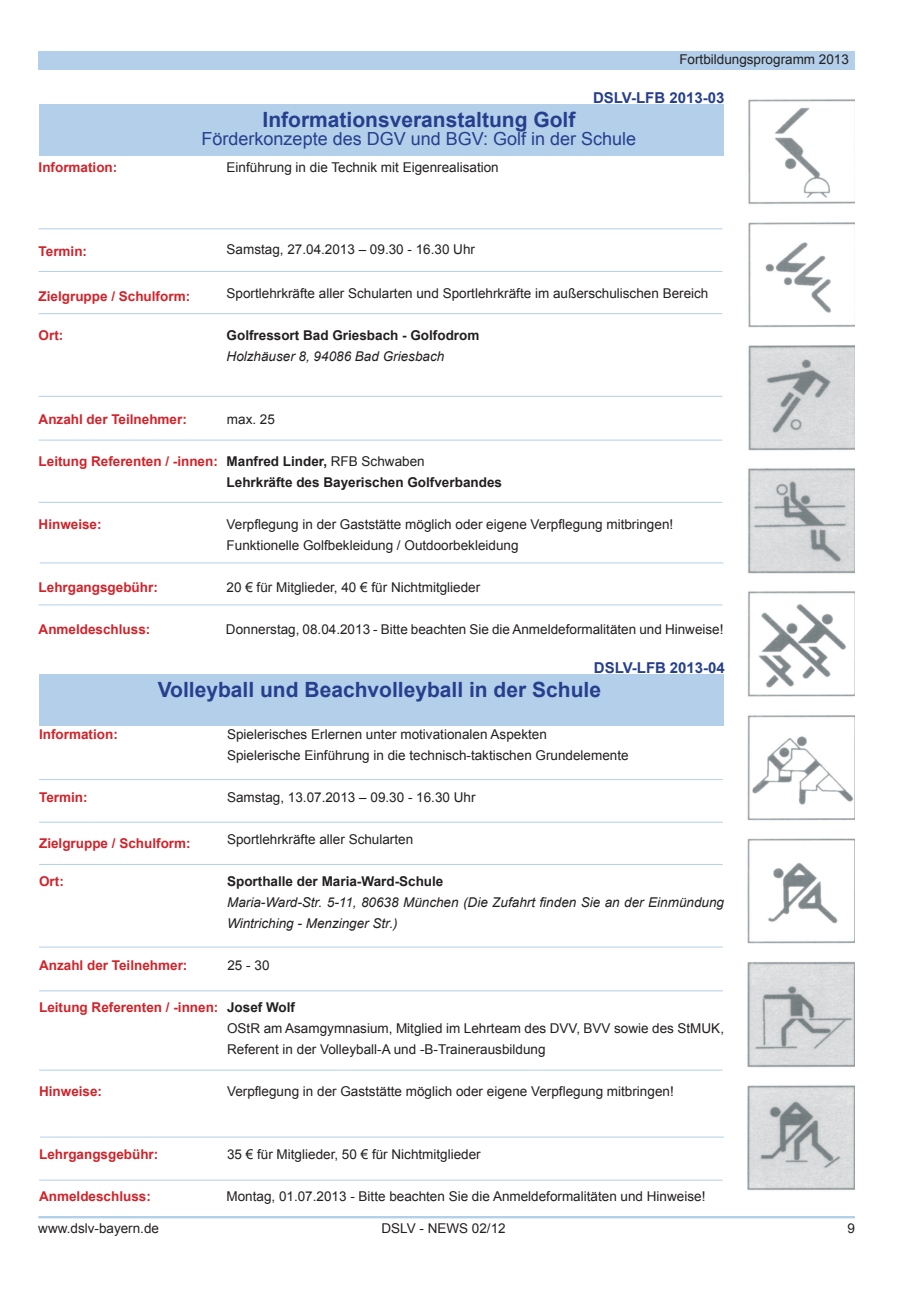
<style>
.page{position:relative;width:906px;height:1289px;background:#fff}
.page>*{position:absolute;margin:0;border:0;box-sizing:border-box;transform-origin:0 0}
.t1{font:700 21px "Arial";color:#253f8e}
.t2{font:18px "Arial";color:#253f8e}
.t3{font:700 15px "Arial";color:#253f8e}
.t4{font:13.5px/21px "Arial";color:#231f20}
.t5{font:700 13.5px "Arial";color:#d1232a}
.t6{font:700 13.5px/21px "Arial";color:#231f20}
.t7{font:italic 13.5px/21px "Arial";color:#231f20}
.s1{font-weight:400}
</style>
<div class="page">
<div style="left:38px;top:1215px;width:817px;height:3px;border:2px solid #b3cfe9"></div>
<img style="left:747px;top:99px;width:108px;height:1092px">
<div style="left:38px;top:51px;width:817px;height:18px;background:#b3cfe9"></div>
<div style="left:39px;top:104px;width:684px;height:52px;background:#b3cfe9"></div>
<hr style="left:39px;top:228px;width:683px;height:1px;background:#b3cfe9">
<hr style="left:39px;top:271px;width:683px;height:1px;background:#b3cfe9">
<hr style="left:39px;top:313px;width:683px;height:1px;background:#b3cfe9">
<hr style="left:39px;top:396px;width:683px;height:1px;background:#b3cfe9">
<hr style="left:39px;top:440px;width:683px;height:1px;background:#b3cfe9">
<hr style="left:39px;top:502px;width:683px;height:1px;background:#b3cfe9">
<hr style="left:40px;top:562px;width:683px;height:1px;background:#b3cfe9">
<hr style="left:39px;top:604px;width:683px;height:1px;background:#b3cfe9">
<div style="left:39px;top:674px;width:685px;height:52px;background:#b3cfe9"></div>
<hr style="left:39px;top:779px;width:684px;height:1px;background:#b3cfe9">
<hr style="left:39px;top:821px;width:684px;height:1px;background:#b3cfe9">
<hr style="left:39px;top:864px;width:684px;height:1px;background:#b3cfe9">
<hr style="left:39px;top:946px;width:684px;height:1px;background:#b3cfe9">
<hr style="left:39px;top:990px;width:684px;height:1px;background:#b3cfe9">
<hr style="left:39px;top:1069px;width:684px;height:1px;background:#b3cfe9">
<hr style="left:40px;top:1136px;width:684px;height:1px;background:#b3cfe9">
<hr style="left:39px;top:1179px;width:684px;height:1px;background:#b3cfe9">
<p class="t4" style="left:679px;top:49px;width:171px">Fortbildungsprogramm 2013</p>
<p class="t3" style="left:593px;top:88px;width:133px">DSLV-LFB 2013-03</p>
<p class="t5" style="left:39px;top:158px;width:80px">Information:</p>
<h1 class="t1" style="left:262px;top:106px;width:314px">Informationsveranstaltung Golf</h1>
<h2 class="t2" style="left:202px;top:127px;width:436px">Förderkonzepte des DGV und BGV: Golf in der Schule</h2>
<p class="t4" style="left:227px;top:157px;width:274px">Einführung in die Technik mit Eigenrealisation</p>
<p class="t5" style="left:39px;top:242px;width:50px">Termin:</p>
<p class="t4" style="left:227px;top:239px;width:250px">Samstag, 27.04.2013 – 09.30 - 16.30 Uhr</p>
<p class="t5" style="left:39px;top:288px;width:153px">Zielgruppe / Schulform:</p>
<p class="t4" style="left:227px;top:283px;width:483px">Sportlehrkräfte aller Schularten und Sportlehrkräfte im außerschulischen Bereich</p>
<p class="t5" style="left:39px;top:326px;width:26px">Ort:</p>
<p class="t6" style="left:227px;top:325px;width:254px">Golfressort Bad Griesbach - Golfodrom</p>
<p class="t7" style="left:227px;top:346px;width:219px">Holzhäuser 8, 94086 Bad Griesbach</p>
<p class="t5" style="left:39px;top:410px;width:150px">Anzahl der Teilnehmer:</p>
<p class="t5" style="left:39px;top:452px;width:181px">Leitung Referenten / -innen:</p>
<p class="t4" style="left:227px;top:409px;width:50px">max. 25</p>
<p class="t6" style="left:227px;top:451px;width:277px">Manfred Linder, <span class="s1">RFB Schwaben<br></span>Lehrkräfte des Bayerischen Golfverbandes</p>
<p class="t5" style="left:39px;top:515px;width:65px">Hinweise:</p>
<p class="t5" style="left:39px;top:578px;width:121px">Lehrgangsgebühr:</p>
<p class="t5" style="left:39px;top:620px;width:113px">Anmeldeschluss:</p>
<p class="t4" style="left:227px;top:514px;width:448px">Verpflegung in der Gaststätte möglich oder eigene Verpflegung mitbringen!<br>Funktionelle Golfbekleidung / Outdoorbekleidung</p>
<p class="t4" style="left:227px;top:577px;width:255px">20 € für Mitglieder, 40 € für Nichtmitglieder</p>
<p class="t4" style="left:226px;top:619px;width:499px">Donnerstag, 08.04.2013 - Bitte beachten Sie die Anmeldeformalitäten und Hinweise!</p>
<p class="t3" style="left:594px;top:658px;width:133px">DSLV-LFB 2013-04</p>
<p class="t5" style="left:39px;top:725px;width:80px">Information:</p>
<p class="t5" style="left:39px;top:788px;width:50px">Termin:</p>
<h1 class="t1" style="left:158px;top:675px;width:445px">Volleyball und Beachvolleyball in der Schule</h1>
<p class="t4" style="left:227px;top:724px;width:403px">Spielerisches Erlernen unter motivationalen Aspekten<br>Spielerische Einführung in die technisch-taktischen Grundelemente</p>
<p class="t4" style="left:227px;top:787px;width:250px">Samstag, 13.07.2013 – 09.30 - 16.30 Uhr</p>
<p class="t5" style="left:39px;top:834px;width:153px">Zielgruppe / Schulform:</p>
<p class="t5" style="left:39px;top:872px;width:26px">Ort:</p>
<p class="t4" style="left:227px;top:829px;width:188px">Sportlehrkräfte aller Schularten</p>
<p class="t6" style="left:227px;top:871px;width:218px">Sporthalle der Maria-Ward-Schule</p>
<p class="t7" style="left:227px;top:892px;width:498px">Maria-Ward-Str. 5-11, 80638 München (Die Zufahrt finden Sie an der Einmündung<br>Wintriching - Menzinger Str.)</p>
<p class="t5" style="left:39px;top:956px;width:150px">Anzahl der Teilnehmer:</p>
<p class="t5" style="left:39px;top:998px;width:181px">Leitung Referenten / -innen:</p>
<p class="t4" style="left:227px;top:955px;width:44px">25 - 30</p>
<p class="t6" style="left:227px;top:997px;width:70px">Josef Wolf</p>
<p class="t4" style="left:227px;top:1018px;width:498px">OStR am Asamgymnasium, Mitglied im Lehrteam des DVV, BVV sowie des StMUK,<br>Referent in der Volleyball-A und -B-Trainerausbildung</p>
<p class="t5" style="left:39px;top:1082px;width:65px">Hinweise:</p>
<p class="t4" style="left:227px;top:1081px;width:448px">Verpflegung in der Gaststätte möglich oder eigene Verpflegung mitbringen!</p>
<p class="t5" style="left:39px;top:1145px;width:121px">Lehrgangsgebühr:</p>
<p class="t5" style="left:39px;top:1187px;width:113px">Anmeldeschluss:</p>
<p class="t4" style="left:227px;top:1144px;width:255px">35 € für Mitglieder, 50 € für Nichtmitglieder</p>
<p class="t4" style="left:226px;top:1186px;width:480px">Montag, 01.07.2013 - Bitte beachten Sie die Anmeldeformalitäten und Hinweise!</p>
<p class="t4" style="left:38px;top:1217px;width:122px">www.dslv-bayern.de</p>
<p class="t4" style="left:381px;top:1217px;width:126px">DSLV - NEWS 02/12</p>
<p class="t4" style="left:847px;top:1217px;width:9px">9</p>
</div>
